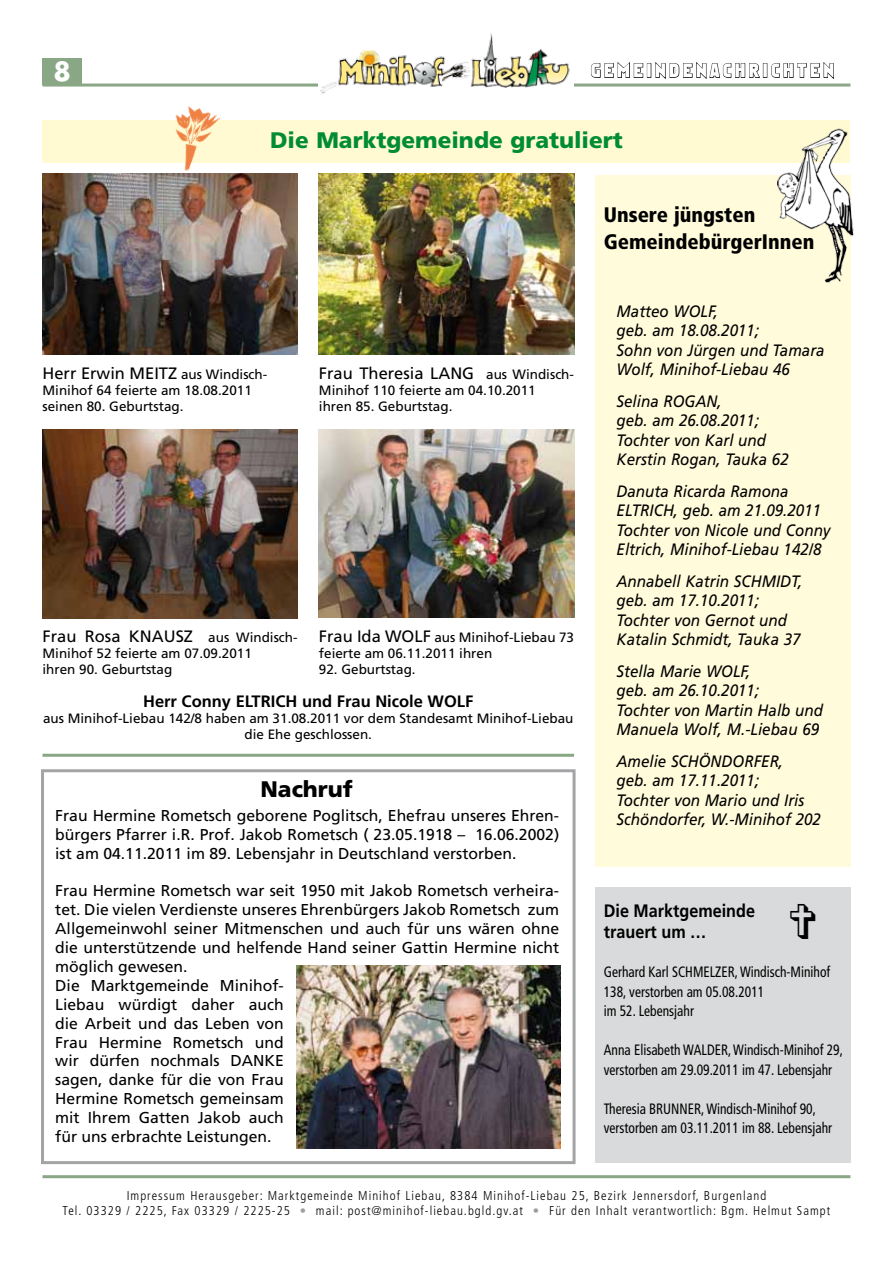
<style>
.page{position:relative;width:893px;height:1263px;background:#fff}
.page>*{position:absolute;margin:0;border:0;box-sizing:border-box;transform-origin:0 0}
.t1{font:700 25.5px "Futura";color:#fff}
.t2{font:900 22.5px "Frutiger";color:#008c34}
.t3{font:900 22.5px "Frutiger";color:#000}
.t4{font:900 condensed 21px/27px "Frutiger";color:#000}
.t5{font:700 18px/21.6px "Frutiger";color:#000;scale:.9 1}
.t6{font:18px "Narbonne";letter-spacing:.21em;color:#fff}
.t7{font:italic 16.5px/19.5px "Frutiger";color:#000;scale:.92 1}
.t8{font:16.5px "Frutiger";color:#000}
.t9{font:700 16.5px "Frutiger";color:#000}
.t10{font:15.75px/18.9px "Frutiger";color:#000;text-align:justify}
.t11{font:condensed 15px/19.5px "Frutiger";color:#000;scale:.9 1}
.t12{font:13.5px/16.2px "Frutiger";color:#000}
.t13{font:300 condensed 12.75px/15.3px "Frutiger";letter-spacing:.08em;color:#000;text-align:center}
.s1{font-size:13.5px}
.s2{font-size:16.5px}
.s3{color:#9c9e9f}
</style>
<div class="page">
<div style="left:43px;top:120px;width:807px;height:43px;background:#fffad1"></div>
<hr style="left:43px;top:1175px;width:807px;height:3px;background:#89a785">
<hr style="left:43px;top:754px;width:531px;height:3px;background:#89a785">
<img style="left:43px;top:174px;width:255px;height:181px">
<img style="left:319px;top:174px;width:255px;height:181px">
<img style="left:43px;top:429px;width:255px;height:190px">
<img style="left:319px;top:429px;width:255px;height:189px">
<img style="left:158px;top:106px;width:63px;height:69px">
<div style="left:595px;top:887px;width:255px;height:275px;background:#d9dadb"></div>
<div style="left:595px;top:175px;width:255px;height:691px;background:#fffbdb"></div>
<img style="left:777px;top:128px;width:77px;height:154px">
<div style="left:41px;top:769px;width:535px;height:395px;border:3px solid #a3a4a6"></div>
<img style="left:297px;top:965px;width:264px;height:183px">
<hr style="left:43px;top:84px;width:807px;height:3px;background:#89a785">
<div style="left:43px;top:58px;width:39px;height:27px;background:#89a785"></div>
<img style="left:319px;top:33px;width:255px;height:61px">
<svg style="left:591px;top:62px;width:52px;height:16px"></svg>
<div style="left:647px;top:63px;width:4px;height:15px;border:1px solid #000"></div>
<svg style="left:655px;top:62px;width:105px;height:17px"></svg>
<div style="left:763px;top:63px;width:4px;height:15px;border:1px solid #000"></div>
<svg style="left:771px;top:62px;width:63px;height:17px"></svg>
<h1 class="t1" style="left:53px;top:54px;width:19px">8</h1>
<p class="t6" style="left:591px;top:61px;width:244px">GEMEINDENACHRICHTEN</p>
<h2 class="t2" style="left:270px;top:127px;width:354px">Die Marktgemeinde gratuliert</h2>
<p class="t8" style="left:43px;top:363px;width:226px">Herr Erwin MEITZ <span class="s1">aus Windisch-</span></p>
<p class="t12" style="left:43px;top:382px;width:211px">Minihof 64 feierte am 18.08.2011 seinen 80. Geburtstag.</p>
<p class="t8" style="left:319px;top:363px;width:257px">Frau Theresia LANG <span class="s1">aus Windisch-</span></p>
<p class="t12" style="left:319px;top:382px;width:218px">Minihof 110 feierte am 04.10.2011 ihren 85. Geburtstag.</p>
<p class="t12" style="left:319px;top:629px;width:257px"><span class="s2">Frau Ida WOLF</span> aus Minihof-Liebau 73 feierte am 06.11.2011 ihren</p>
<p class="t12" style="left:319px;top:661px;width:98px">92. Geburtstag.</p>
<p class="t9" style="left:143px;top:692px;width:332px">Herr Conny ELTRICH und Frau Nicole WOLF</p>
<p class="t12" style="left:43px;top:710px;width:532px;text-align:center">aus Minihof-Liebau 142/8 haben am 31.08.2011 vor dem Standesamt Minihof-Liebau die Ehe geschlossen.</p>
<p class="t8" style="left:43px;top:626px;width:257px">Frau Rosa KNAUSZ <span class="s1">aus Windisch-</span></p>
<p class="t12" style="left:43px;top:645px;width:211px">Minihof 52 feierte am 07.09.2011 ihren 90. Geburtstag</p>
<h2 class="t3" style="left:260px;top:775px;width:94px">Nachruf</h2>
<p class="t10" style="left:55px;top:806px;width:505px">Frau Hermine Rometsch geborene Poglitsch, Ehefrau unseres Ehren&shy;bürgers Pfarrer i.R. Prof. Jakob Rometsch ( 23.05.1918 – 16.06.2002) ist am 04.11.2011 im 89. Lebensjahr in Deutschland verstorben.</p>
<p class="t10" style="left:55px;top:881px;width:505px;text-align:left">Frau Hermine Rometsch war seit 1950 mit Jakob Rometsch verheira&shy;tet. Die vielen Verdienste unseres Ehrenbürgers Jakob Rometsch zum Allgemeinwohl seiner Mitmenschen und auch für uns wären ohne die unterstützende und helfende Hand seiner Gattin Hermine nicht möglich gewesen.<br>Die Marktgemeinde Minihof-<br>Liebau würdigt daher auch<br>die Arbeit und das Leben von<br>Frau Hermine Rometsch und<br>wir dürfen nochmals DANKE<br>sagen, danke für die von Frau<br>Hermine Rometsch gemeinsam<br>mit Ihrem Gatten Jakob auch<br>für uns erbrachte Leistungen.</p>
<h3 class="t4" style="left:604px;top:201px;width:212px">Unsere jüngsten<br>GemeindebürgerInnen</h3>
<p class="t7" style="left:617px;top:301px;width:228px">Matteo WOLF,<br>geb. am 18.08.2011;<br>Sohn von Jürgen und Tamara<br>Wolf, Minihof-Liebau 46</p>
<p class="t7" style="left:617px;top:391px;width:189px">Selina ROGAN,<br>geb. am 26.08.2011;<br>Tochter von Karl und<br>Kerstin Rogan, Tauka 62</p>
<p class="t7" style="left:617px;top:481px;width:234px">Danuta Ricarda Ramona<br>ELTRICH, geb. am 21.09.2011<br>Tochter von Nicole und Conny<br>Eltrich, Minihof-Liebau 142/8</p>
<p class="t7" style="left:617px;top:571px;width:204px">Annabell Katrin SCHMIDT, geb. am 17.10.2011;<br>Tochter von Gernot und<br>Katalin Schmidt, Tauka 37</p>
<p class="t7" style="left:617px;top:661px;width:226px">Stella Marie WOLF,<br>geb. am 26.10.2011;<br>Tochter von Martin Halb und<br>Manuela Wolf, M.-Liebau 69</p>
<p class="t7" style="left:617px;top:751px;width:224px">Amelie SCHÖNDORFER,<br>geb. am 17.11.2011;<br>Tochter von Mario und Iris<br>Schöndorfer, W.-Minihof 202</p>
<p class="t5" style="left:604px;top:899px;width:170px">Die Marktgemeinde trauert um …</p>
<p class="t11" style="left:604px;top:962px;width:253px">Gerhard Karl SCHMELZER, Windisch-Minihof<br>138, verstorben am 05.08.2011<br>im 52. Lebensjahr</p>
<p class="t11" style="left:604px;top:1040px;width:267px">Anna Elisabeth WALDER, Windisch-Minihof 29, verstorben am 29.09.2011 im 47. Lebensjahr</p>
<p class="t11" style="left:604px;top:1099px;width:255px">Theresia BRUNNER, Windisch-Minihof 90, verstorben am 03.11.2011 im 88. Lebensjahr</p>
<p class="t13" style="left:63px;top:1188px;width:769px">Impressum Herausgeber: Marktgemeinde Minihof Liebau, 8384 Minihof-Liebau 25, Bezirk Jennersdorf, Burgenland<br>Tel. 03329 / 2225, Fax 03329 / 2225-25 <span class="s3">•</span> mail: post@minihof-liebau.bgld.gv.at <span class="s3">•</span> Für den Inhalt verantwortlich: Bgm. Helmut Sampt</p>
</div>
